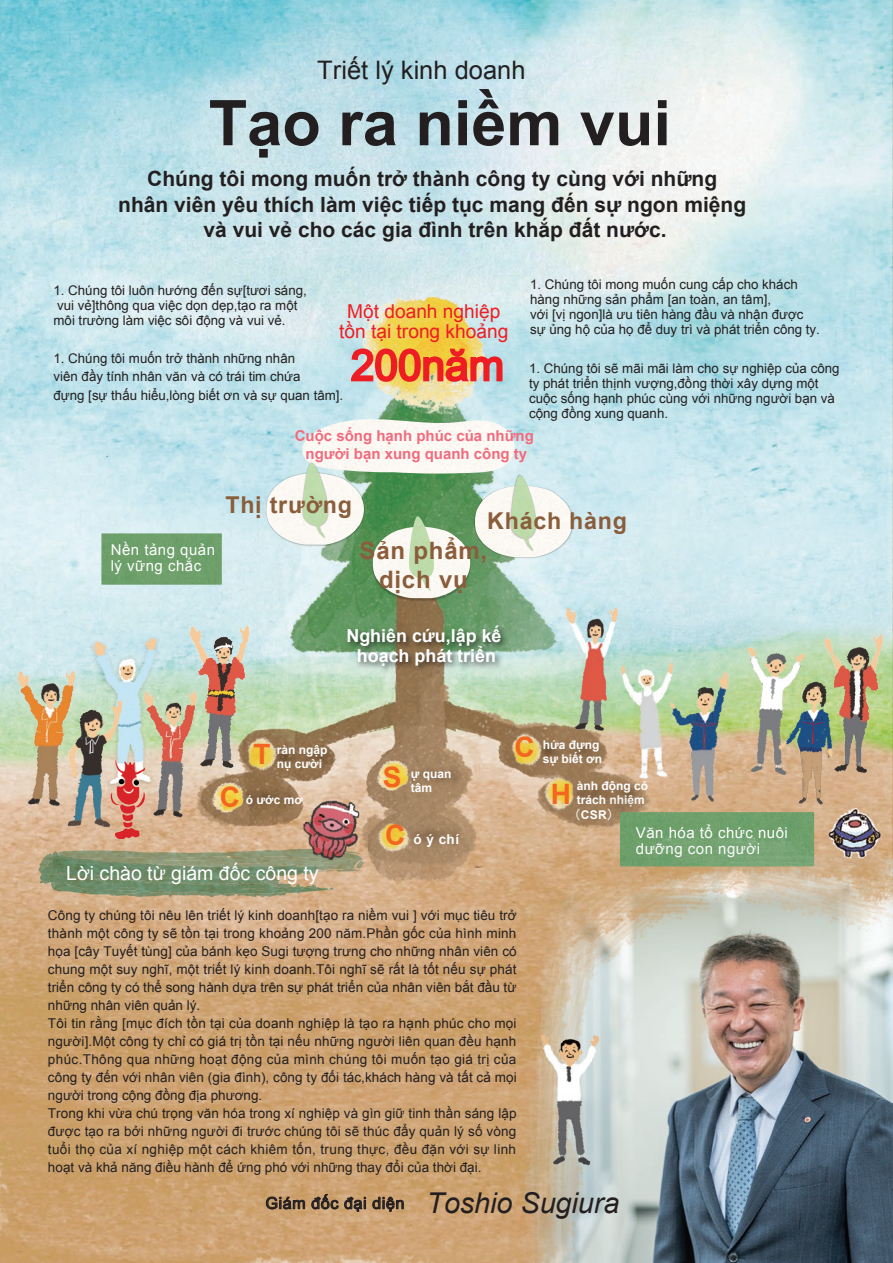
<style>
.page{position:relative;width:893px;height:1263px;background:#fff}
.page>*{position:absolute;margin:0;border:0;box-sizing:border-box;transform-origin:0 0}
.t1{font:700 63px "Arial";color:#231f20}
.t2{font:42.45px "Arial";color:#ee1d23}
.t3{font:700 28.05px "Arial";color:#f36621}
.t4{font:25.5px "Arial";color:#231f20}
.t5{font:700 24px/28.8px "Arial";letter-spacing:.035em;color:#8a5d3b;text-align:center}
.t6{font:700 23.25px "Arial";letter-spacing:.035em;color:#8a5d3b}
.t7{font:700 21px/25.5px "Arial";color:#231f20;text-align:center}
.t8{font:19.5px "Arial";color:#fff}
.t9{font:19.2px/20.7px "Arial";color:#ee1d23;text-align:center}
.t10{font:700 17.85px/19.6px "Arial";color:#fff;text-align:center}
.t11{font:16.05px "Arial";letter-spacing:.035em;color:#231f20}
.t12{font:15px/16.5px "Arial";letter-spacing:.035em;color:#fff}
.t13{font:700 15px/18px "Arial";color:#f16b7d;text-align:center}
.t14{font:13.5px/18px "Arial";letter-spacing:.01em;color:#231f20}
.t15{font:700 13.5px "Arial";color:#fff}
.t16{font:13.35px/15px "Arial";color:#231f20}
.t17{font:700 12px/14.1px "Arial";color:#fff}
.s1{font-family:"Zen Maru Gothic"}
.s2{font-style:italic;font-size:28.65px}
</style>
<div class="page">
<img style="left:0;top:0;width:893px;height:1263px">
<img style="left:371px;top:527px;width:100px;height:74px">
<img style="left:373px;top:527px;width:97px;height:71px">
<img style="left:408px;top:516px;width:28px;height:76px">
<img style="left:287px;top:741px;width:60px;height:35px">
<img style="left:411px;top:761px;width:58px;height:35px">
<img style="left:420px;top:820px;width:50px;height:35px">
<img style="left:549px;top:735px;width:63px;height:35px">
<img style="left:585px;top:777px;width:62px;height:35px">
<img style="left:599px;top:792px;width:49px;height:31px">
<img style="left:246px;top:782px;width:58px;height:35px">
<div style="left:620px;top:812px;width:194px;height:26px;background:#6ea06b"></div>
<div style="left:101px;top:533px;width:121px;height:52px;background:#6ea06b"></div>
<img style="left:298px;top:419px;width:219px;height:55px">
<img style="left:341px;top:289px;width:166px;height:132px">
<img style="left:262px;top:727px;width:25px;height:50px">
<img style="left:474px;top:484px;width:100px;height:75px">
<img style="left:475px;top:485px;width:97px;height:72px">
<img style="left:510px;top:475px;width:28px;height:76px">
<img style="left:265px;top:472px;width:100px;height:74px">
<img style="left:266px;top:473px;width:98px;height:72px">
<img style="left:301px;top:461px;width:28px;height:78px">
<img style="left:301px;top:463px;width:29px;height:75px">
<img style="left:210px;top:777px;width:36px;height:40px">
<img style="left:375px;top:756px;width:36px;height:40px">
<img style="left:502px;top:726px;width:47px;height:44px">
<img style="left:533px;top:769px;width:52px;height:50px">
<img style="left:369px;top:812px;width:51px;height:51px">
<svg style="left:39px;top:849px;width:325px;height:48px;background:#8e9774"></svg>
<img style="left:75px;top:623px;width:85px;height:135px">
<img style="left:522px;top:838px;width:371px;height:425px">
<svg style="left:266px;top:1197px;width:39px;height:12px"></svg>
<svg style="left:312px;top:1194px;width:26px;height:15px"></svg>
<svg style="left:344px;top:1197px;width:22px;height:14px"></svg>
<svg style="left:373px;top:1197px;width:31px;height:14px"></svg>
<img style="left:618px;top:654px;width:60px;height:129px">
<img style="left:656px;top:662px;width:83px;height:147px">
<img style="left:732px;top:644px;width:80px;height:132px">
<img style="left:137px;top:687px;width:63px;height:134px">
<img style="left:58px;top:690px;width:68px;height:147px">
<img style="left:765px;top:677px;width:77px;height:145px">
<img style="left:557px;top:606px;width:65px;height:133px">
<img style="left:14px;top:662px;width:69px;height:150px">
<img style="left:813px;top:627px;width:80px;height:155px">
<img style="left:170px;top:610px;width:92px;height:167px">
<img style="left:294px;top:796px;width:74px;height:67px">
<img style="left:821px;top:808px;width:72px;height:58px">
<img style="left:532px;top:1025px;width:80px;height:148px">
<img style="left:107px;top:758px;width:40px;height:80px">
<img style="left:350px;top:347px;width:154px;height:36px">
<img style="left:341px;top:621px;width:176px;height:58px">
<h3 class="t4" style="left:317px;top:53px;width:210px">Triết lý kinh doanh</h3>
<h1 class="t1" style="left:209px;top:82px;width:464px">Tạo ra niềm vui</h1>
<h3 class="t7" style="left:118px;top:167px;width:629px">Chúng tôi mong muốn trở thành công ty cùng với những<br>nhân viên yêu thích làm việc tiếp tục mang đến sự ngon miệng và vui vẻ cho các gia đình trên khắp đất nước.</h3>
<p class="t16" style="left:54px;top:283px;width:255px">1. Chúng tôi luôn hướng đến sự[tươi sáng, vui vẻ]thông qua việc dọn dẹp,tạo ra một môi trường làm việc sôi động và vui vẻ.</p>
<p class="t16" style="left:54px;top:349px;width:291px;line-height:18.3px">1. Chúng tôi muốn trở thành những nhân<br>viên đầy tính nhân văn và có trái tim chứa<br>đựng [sự thấu hiểu,lòng biết ơn và sự quan tâm].</p>
<h3 class="t9" style="left:339px;top:301px;width:171px">Một doanh nghiệp tồn tại trong khoảng</h3>
<h2 class="t2" style="left:351px;top:337px;width:155px">200năm</h2>
<p class="t16" style="left:530px;top:277px;width:291px">1. Chúng tôi mong muốn cung cấp cho khách hàng những sản phẩm [an toàn, an tâm],<br>với [vị ngon]là ưu tiên hàng đầu và nhận được sự ủng hộ của họ để duy trì và phát triển công ty.</p>
<p class="t16" style="left:529px;top:361px;width:312px">1. Chúng tôi sẽ mãi mãi làm cho sự nghiệp của công ty phát triển thịnh vượng,đồng thời xây dựng một cuộc sống hạnh phúc cùng với những người bạn và cộng đồng xung quanh.</p>
<p class="t13" style="left:295px;top:427px;width:241px">Cuộc sống hạnh phúc của những người bạn xung quanh công ty</p>
<p class="t12" style="left:111px;top:542px;width:106px">Nền tảng quản lý vững chắc</p>
<h3 class="t6" style="left:225px;top:489px;width:128px">Thị trường</h3>
<h3 class="t6" style="left:487px;top:505px;width:141px">Khách hàng</h3>
<h3 class="t5" style="left:360px;top:537px;width:129px">Sản phẩm, dịch vụ</h3>
<h3 class="t10" style="left:346px;top:627px;width:157px">Nghiên cứu,lập kế hoạch phát triển</h3>
<h3 class="t3" style="left:253px;top:735px;width:19px">T</h3>
<p class="t17" style="left:277px;top:743px;width:52px">ràn ngập nụ cười</p>
<p class="t17" style="left:246px;top:793px;width:59px">ó ước mơ</p>
<h3 class="t3" style="left:220px;top:779px;width:22px">C</h3>
<h3 class="t8" style="left:66px;top:861px;width:254px">Lời chào từ giám đốc công ty</h3>
<h3 class="t3" style="left:383px;top:758px;width:20px">S</h3>
<p class="t17" style="left:411px;top:767px;width:42px">ự quan tâm</p>
<h3 class="t3" style="left:385px;top:817px;width:22px">C</h3>
<p class="t15" style="left:414px;top:830px;width:47px">ó ý chí</p>
<h3 class="t3" style="left:515px;top:729px;width:22px">C</h3>
<p class="t14" style="left:48px;top:906px;width:470px">Công ty chúng tôi nêu lên triết lý kinh doanh[tạo ra niềm vui ] với mục tiêu trở thành một công ty sẽ tồn tại trong khoảng 200 năm.Phần gốc của hình minh họa [cây Tuyết tùng] của bánh kẹo Sugi tượng trưng cho những nhân viên có chung một suy nghĩ, một triết lý kinh doanh.Tôi nghĩ sẽ rất là tốt nếu sự phát triển công ty có thể song hành dựa trên sự phát triển của nhân viên bắt đầu từ những nhân viên quản lý.<br>Tôi tin rằng [mục đích tồn tại của doanh nghiệp là tạo ra hạnh phúc cho mọi người].Một công ty chỉ có giá trị tồn tại nếu những người liên quan đều hạnh phúc.Thông qua những hoạt động của mình chúng tôi muốn tạo giá trị của công ty đến với nhân viên (gia đình), công ty đối tác,khách hàng và tất cả mọi người trong cộng đồng địa phương.<br>Trong khi vừa chú trọng văn hóa trong xí nghiệp và gìn giữ tinh thần sáng lập được tạo ra bởi những người đi trước chúng tôi sẽ thúc đẩy quản lý số vòng tuổi thọ của xí nghiệp một cách khiêm tốn, trung thực, đều đặn với sự linh hoạt và khả năng điều hành để ứng phó với những thay đổi của thời đại.</p>
<p class="t17" style="left:543px;top:738px;width:61px">hứa đựng sự biết ơn</p>
<p class="t17" style="left:577px;top:779px;width:73px">ành động có trách nhiệm</p>
<p class="t17" style="left:568px;top:809px;width:52px"><span class="s1">（</span>CSR<span class="s1">）</span></p>
<p class="t12" style="left:636px;top:824px;width:154px">Văn hóa tổ chức nuôi dưỡng con người</p>
<h3 class="t3" style="left:551px;top:775px;width:22px">H</h3>
<p class="t11" style="left:265px;top:1192px;width:355px">Giám đốc đại diện <span class="s2">Toshio Sugiura</span></p>
</div>
